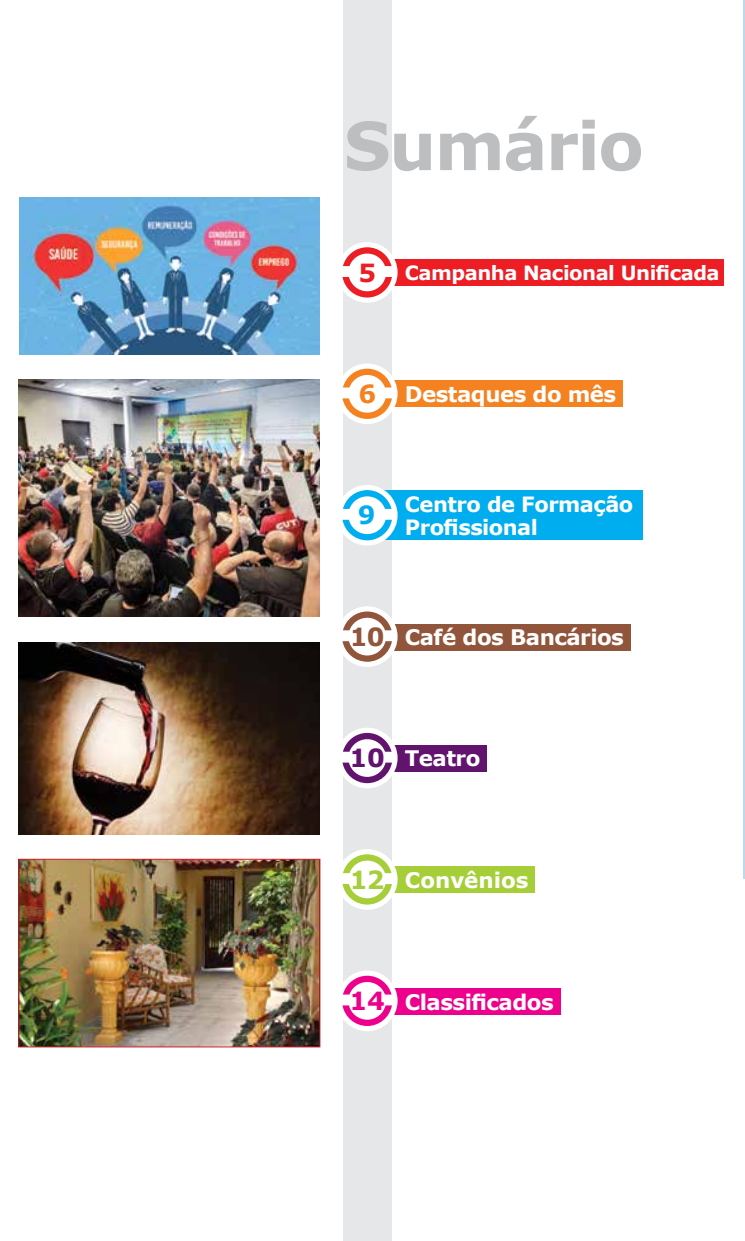
<style>
.page{position:relative;width:745px;height:1241px;background:#fff}
.page>*{position:absolute;margin:0;border:0;box-sizing:border-box;transform-origin:0 0}
.t1{font:700 66.33px "Verdana";color:#bcbec0}
.t2{font:700 25.03px "Verdana";color:#00aeef}
.t3{font:700 21.35px "Verdana";letter-spacing:-.025em;color:#fff}
.t4{font:700 21px/22.8px "Verdana";letter-spacing:-.025em;color:#fff}
.t5{font:700 19.6px "Verdana";letter-spacing:-.025em;color:#fff}
.s1{font-size:25.03px;color:#ed1d24}
.s2{font-size:25.03px;color:#f58220}
.s3{font-size:25.03px;color:#91553b}
.s4{font-size:25.03px;color:#62136d}
.s5{font-size:25.03px;color:#a6ce39}
.s6{font-size:25.03px;color:#ec008c}
</style>
<div class="page">
<hr style="left:743px;top:0;width:1px;height:878px;background:#badbe7">
<hr style="left:744px;top:0;width:1px;height:50px;background:#badbe7">
<div style="left:343px;top:0;width:48px;height:1240px;background:#e6e7e8"></div>
<div style="left:358px;top:259px;width:365px;height:26px;background:#ed1d24"></div>
<div style="left:336px;top:242px;width:61px;height:61px;background:#fff;border-radius:50%"></div>
<svg style="left:343px;top:247px;width:48px;height:19px"></svg>
<svg style="left:342px;top:277px;width:49px;height:20px"></svg>
<div style="left:359px;top:381px;width:263px;height:26px;background:#f58220"></div>
<div style="left:336px;top:363px;width:61px;height:61px;background:#fff;border-radius:50%"></div>
<svg style="left:343px;top:368px;width:48px;height:19px"></svg>
<svg style="left:342px;top:398px;width:49px;height:21px"></svg>
<div style="left:360px;top:490px;width:282px;height:49px;background:#00aeef"></div>
<div style="left:336px;top:485px;width:61px;height:60px;background:#fff;border-radius:50%"></div>
<svg style="left:343px;top:490px;width:48px;height:19px"></svg>
<svg style="left:342px;top:519px;width:49px;height:21px"></svg>
<div style="left:358px;top:624px;width:272px;height:26px;background:#91553b"></div>
<div style="left:336px;top:606px;width:61px;height:61px;background:#fff;border-radius:50%"></div>
<svg style="left:343px;top:611px;width:48px;height:19px"></svg>
<svg style="left:342px;top:641px;width:49px;height:20px"></svg>
<div style="left:354px;top:744px;width:132px;height:27px;background:#62136d"></div>
<div style="left:336px;top:727px;width:61px;height:61px;background:#fff;border-radius:50%"></div>
<svg style="left:343px;top:732px;width:48px;height:19px"></svg>
<svg style="left:342px;top:762px;width:49px;height:21px"></svg>
<div style="left:360px;top:866px;width:175px;height:26px;background:#a6ce39"></div>
<div style="left:336px;top:849px;width:61px;height:60px;background:#fff;border-radius:50%"></div>
<svg style="left:343px;top:854px;width:48px;height:19px"></svg>
<svg style="left:342px;top:884px;width:49px;height:20px"></svg>
<div style="left:356px;top:988px;width:204px;height:26px;background:#ec008c"></div>
<div style="left:336px;top:970px;width:61px;height:60px;background:#fff;border-radius:50%"></div>
<svg style="left:343px;top:975px;width:48px;height:19px"></svg>
<svg style="left:342px;top:1005px;width:49px;height:20px"></svg>
<img style="left:19px;top:197px;width:301px;height:157px">
<img style="left:19px;top:379px;width:301px;height:237px">
<img style="left:19px;top:642px;width:301px;height:191px">
<img style="left:20px;top:860px;width:298px;height:185px">
<div style="left:18px;top:858px;width:302px;height:189px;border:1px solid #d2232a"></div>
<h1 class="t1" style="left:343px;top:104px;width:301px">Sumário</h1>
<p class="t5" style="left:358px;top:260px;width:362px"><span class="s1">5</span> Campanha Nacional Unificada</p>
<p class="t3" style="left:358px;top:380px;width:259px"><span class="s2">6</span> Destaques do mês</p>
<p class="t2" style="left:357px;top:499px;width:19px">9</p>
<p class="t4" style="left:404px;top:492px;width:230px">Centro de Formação<br>Profissional</p>
<p class="t3" style="left:349px;top:623px;width:275px"><span class="s3">10</span> Café dos Bancários</p>
<p class="t3" style="left:349px;top:744px;width:132px"><span class="s4">10</span> Teatro</p>
<p class="t3" style="left:349px;top:866px;width:180px"><span class="s5">12</span> Convênios</p>
<p class="t3" style="left:349px;top:988px;width:205px"><span class="s6">14</span> Classificados</p>
</div>
